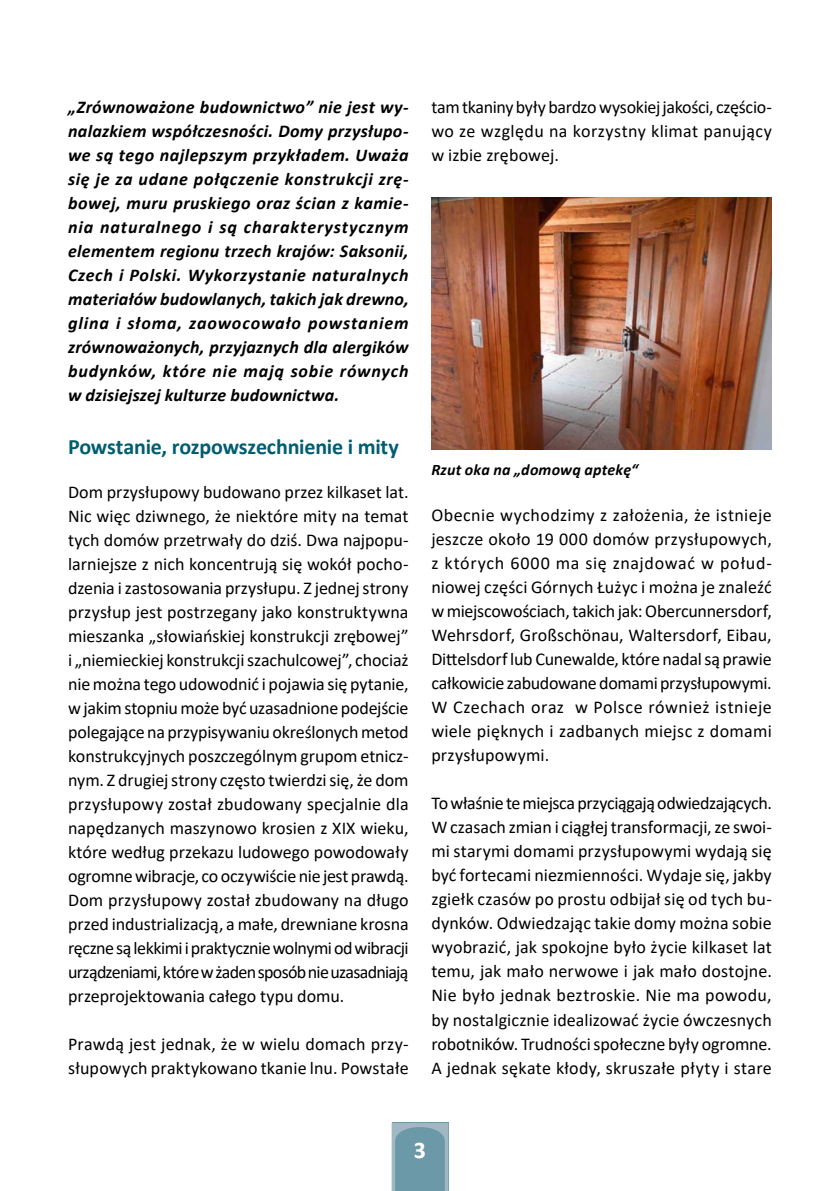
<style>
.page{position:relative;width:840px;height:1191px;background:#fff}
.page>*{position:absolute;margin:0;border:0;box-sizing:border-box;transform-origin:0 0}
.t1{font:700 24px "Calibri";color:#fff}
.t2{font:700 22px "Calibri";letter-spacing:-.01em;color:#005d6f}
.t3{font:18px/24px "Calibri";letter-spacing:.01em;color:#000;text-align:justify}
.t4{font:italic 700 18px/24px "Calibri";letter-spacing:.01em;color:#000;text-align:justify}
.t5{font:italic 700 16px "Calibri";letter-spacing:.01em;color:#000}
</style>
<div class="page">
<svg style="left:391px;top:1123px;width:57px;height:68px;background:#78a0ae"></svg>
<img style="left:431px;top:197px;width:340px;height:252px">
<p class="t4" style="left:68px;top:95px;width:342px">„Zrównoważone budownictwo” nie jest wy&shy;nalazkiem współczesności. Domy przysłupo&shy;we są tego najlepszym przykładem. Uważa się je za udane połączenie konstrukcji zrę&shy;bowej, muru pruskiego oraz ścian z kamie&shy;nia naturalnego i są charakterystycznym elementem regionu trzech krajów: Saksonii, Czech i Polski. Wykorzystanie naturalnych materiałów budowlanych, takich jak drewno, glina i słoma, zaowocowało powstaniem zrównoważonych, przyjaznych dla alergików budynków, które nie mają sobie równych w dzisiejszej kulturze budownictwa.</p>
<p class="t2" style="left:68px;top:431px;width:332px">Powstanie, rozpowszechnienie i mity</p>
<p class="t3" style="left:68px;top:479px;width:342px">Dom przysłupowy budowano przez kilkaset lat.<br>Nic więc dziwnego, że niektóre mity na temat tych domów przetrwały do dziś. Dwa najpopu&shy;larniejsze z nich koncentrują się wokół pocho&shy;dzenia i zastosowania przysłupu. Z jednej strony przysłup jest postrzegany jako konstruktywna mieszanka „słowiańskiej konstrukcji zrębowej” i „niemieckiej konstrukcji szachulcowej”, chociaż nie można tego udowodnić i pojawia się pytanie, w jakim stopniu może być uzasadnione podejście polegające na przypisywaniu określonych metod konstrukcyjnych poszczególnym grupom etnicz&shy;nym. Z drugiej strony często twierdzi się, że dom przysłupowy został zbudowany specjalnie dla napędzanych maszynowo krosien z XIX wieku, które według przekazu ludowego powodowały ogromne wibracje, co oczywiście nie jest prawdą.<br>Dom przysłupowy został zbudowany na długo przed industrializacją, a małe, drewniane krosna ręczne są lekkimi i praktycznie wolnymi od wibracji urządzeniami, które w żaden sposób nie uzasadniają przeprojektowania całego typu domu.</p>
<p class="t3" style="left:68px;top:1031px;width:342px">Prawdą jest jednak, że w wielu domach przy&shy;słupowych praktykowano tkanie lnu. Powstałe</p>
<p class="t3" style="left:431px;top:95px;width:342px">tam tkaniny były bardzo wysokiej jakości, częścio&shy;wo ze względu na korzystny klimat panujący w izbie zrębowej.</p>
<p class="t5" style="left:431px;top:458px;width:208px">Rzut oka na „domową aptekę“</p>
<p class="t3" style="left:431px;top:503px;width:342px">Obecnie wychodzimy z założenia, że istnieje jeszcze około 19 000 domów przysłupowych, z których 6000 ma się znajdować w połud&shy;niowej części Górnych Łużyc i można je znaleźć w miejscowościach, takich jak: Obercunnersdorf, Wehrsdorf, Großschönau, Waltersdorf, Eibau, Dittelsdorf lub Cunewalde, które nadal są prawie całkowicie zabudowane domami przysłupowymi.<br>W Czechach oraz w Polsce również istnieje wiele pięknych i zadbanych miejsc z domami przysłupowymi.</p>
<p class="t3" style="left:431px;top:791px;width:342px">To właśnie te miejsca przyciągają odwiedzających.<br>W czasach zmian i ciągłej transformacji, ze swoi&shy;mi starymi domami przysłupowymi wydają się być fortecami niezmienności. Wydaje się, jakby zgiełk czasów po prostu odbijał się od tych bu&shy;dynków. Odwiedzając takie domy można sobie wyobrazić, jak spokojne było życie kilkaset lat temu, jak mało nerwowe i jak mało dostojne.<br>Nie było jednak beztroskie. Nie ma powodu, by nostalgicznie idealizować życie ówczesnych robotników. Trudności społeczne były ogromne.<br>A jednak sękate kłody, skruszałe płyty i stare</p>
<h1 class="t1" style="left:413px;top:1133px;width:14px">3</h1>
</div>
